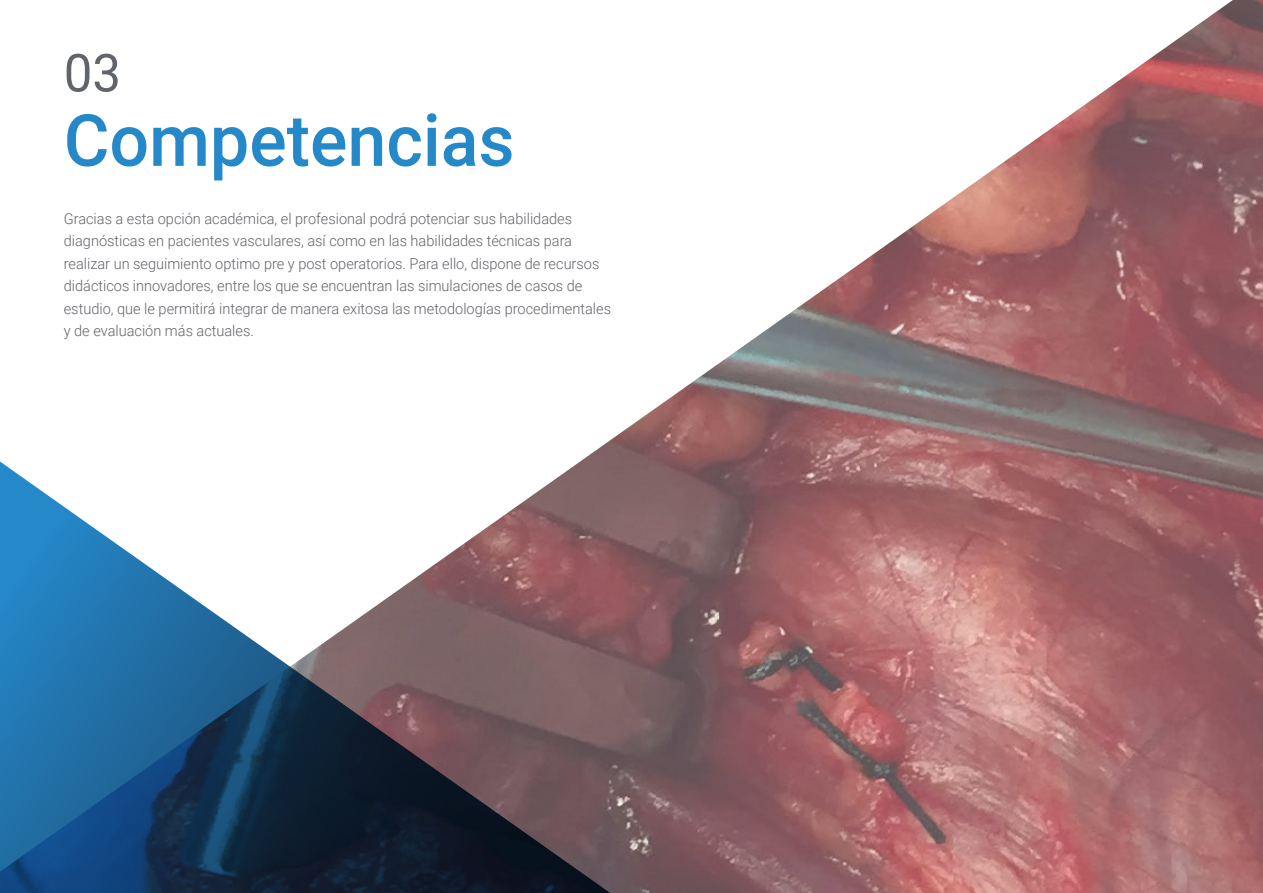
<style>
.page{position:relative;width:1263px;height:893px;background:#fff}
.page>*{position:absolute;margin:0;border:0;box-sizing:border-box;transform-origin:0 0}
.t1{font:500 72px "Roboto";color:#2488c9}
.t2{font:52.5px "Roboto";color:#61646a}
.t3{font:300 15px/22.5px "Roboto";color:#61646a}
</style>
<div class="page">
<img style="left:602px;top:0;width:661px;height:893px">
<svg style="left:0;top:446px;width:640px;height:447px"></svg>
<h2 class="t2" style="left:64px;top:36px;width:59px">03</h2>
<h1 class="t1" style="left:64px;top:90px;width:452px">Competencias</h1>
<p class="t3" style="left:64px;top:207px;width:549px">Gracias a esta opción académica, el profesional podrá potenciar sus habilidades diagnósticas en pacientes vasculares, así como en las habilidades técnicas para realizar un seguimiento optimo pre y post operatorios. Para ello, dispone de recursos didácticos innovadores, entre los que se encuentran las simulaciones de casos de estudio, que le permitirá integrar de manera exitosa las metodologías procedimentales y de evaluación más actuales.</p>
</div>
